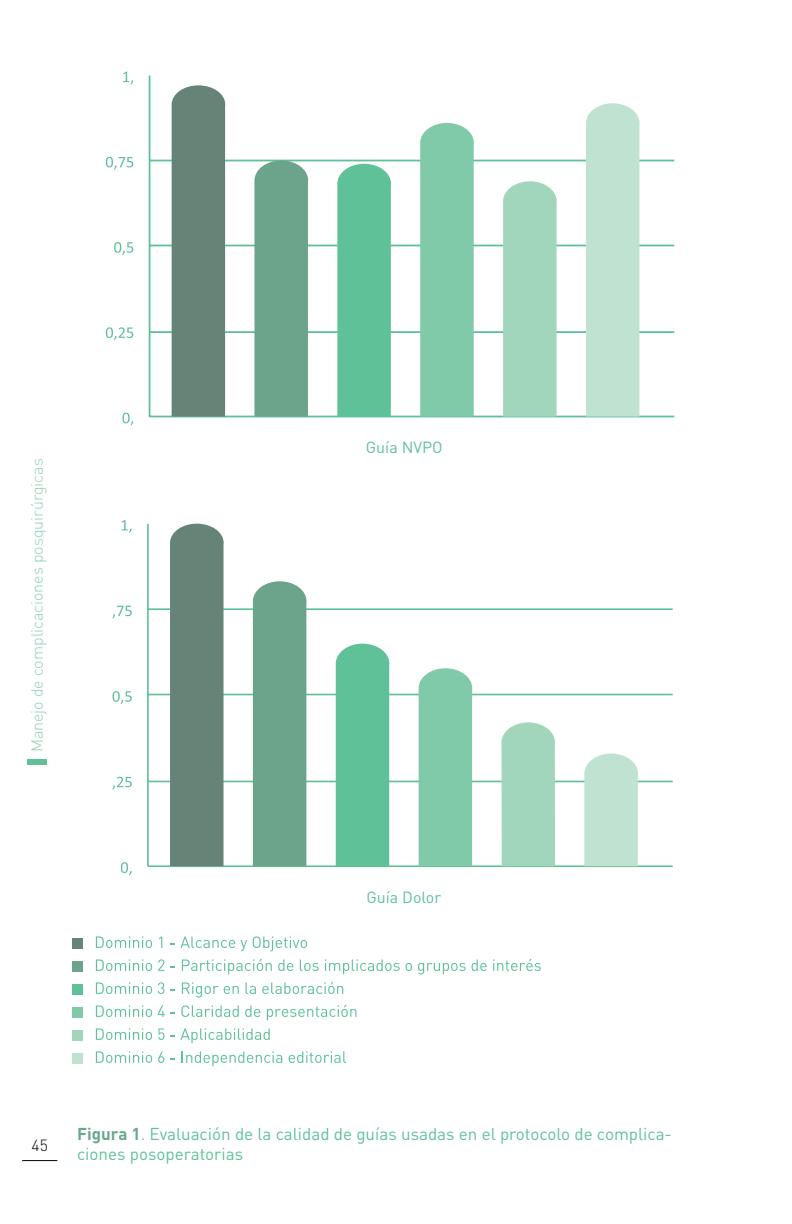
<style>
.page{position:relative;width:792px;height:1224px;background:#fff}
.page>*{position:absolute;margin:0;border:0;box-sizing:border-box;transform-origin:0 0}
.t1{font:17px/20.4px "DIN Pro";color:#5ec198}
.t2{font:300 16px "DIN Pro";color:#91d0b3}
.t3{font:16px "DIN Pro";color:#5ec198}
.t4{font:300 16px "DIN Pro";color:#000}
.s1{font-weight:700;color:#6aa88d}
.s2{color:#81cba9}
</style>
<div class="page">
<div style="left:27px;top:759px;width:20px;height:6px;background:#5ec198"></div>
<hr style="left:22px;top:1160px;width:35px;height:1px;background:#000">
<div style="left:72px;top:939px;width:11px;height:10px;background:#668378"></div>
<div style="left:72px;top:961px;width:11px;height:11px;background:#6ba38b"></div>
<div style="left:72px;top:984px;width:11px;height:11px;background:#5ec198"></div>
<div style="left:72px;top:1007px;width:11px;height:11px;background:#80caaa"></div>
<div style="left:72px;top:1030px;width:11px;height:11px;background:#a1d6bc"></div>
<div style="left:72px;top:1053px;width:11px;height:11px;background:#bfe2d1"></div>
<svg style="left:96px;top:937px;width:56px;height:11px"></svg>
<svg style="left:159px;top:937px;width:3px;height:11px"></svg>
<svg style="left:171px;top:937px;width:76px;height:14px"></svg>
<svg style="left:253px;top:936px;width:54px;height:15px"></svg>
<svg style="left:96px;top:959px;width:56px;height:12px"></svg>
<svg style="left:158px;top:959px;width:6px;height:12px"></svg>
<svg style="left:182px;top:959px;width:90px;height:15px"></svg>
<svg style="left:278px;top:960px;width:15px;height:11px"></svg>
<svg style="left:300px;top:960px;width:19px;height:11px"></svg>
<svg style="left:325px;top:959px;width:75px;height:15px"></svg>
<svg style="left:406px;top:963px;width:6px;height:8px"></svg>
<svg style="left:418px;top:963px;width:48px;height:12px"></svg>
<svg style="left:472px;top:960px;width:15px;height:11px"></svg>
<svg style="left:493px;top:959px;width:48px;height:12px"></svg>
<svg style="left:96px;top:982px;width:56px;height:12px"></svg>
<svg style="left:158px;top:982px;width:6px;height:12px"></svg>
<svg style="left:182px;top:982px;width:57px;height:15px"></svg>
<svg style="left:246px;top:982px;width:10px;height:12px"></svg>
<svg style="left:262px;top:982px;width:81px;height:12px"></svg>
<svg style="left:96px;top:1005px;width:56px;height:12px"></svg>
<svg style="left:158px;top:1005px;width:7px;height:12px"></svg>
<svg style="left:181px;top:1005px;width:58px;height:12px"></svg>
<svg style="left:245px;top:1005px;width:15px;height:12px"></svg>
<svg style="left:267px;top:1005px;width:89px;height:15px"></svg>
<svg style="left:96px;top:1028px;width:56px;height:12px"></svg>
<svg style="left:158px;top:1028px;width:6px;height:12px"></svg>
<svg style="left:171px;top:1028px;width:99px;height:15px"></svg>
<svg style="left:96px;top:1051px;width:56px;height:12px"></svg>
<svg style="left:158px;top:1051px;width:6px;height:12px"></svg>
<svg style="left:182px;top:1051px;width:100px;height:15px"></svg>
<svg style="left:289px;top:1051px;width:57px;height:12px"></svg>
<hr style="left:148px;top:865px;width:525px;height:2px;background:#5ec198">
<hr style="left:147px;top:524px;width:2px;height:342px;background:#5ec198">
<hr style="left:148px;top:781px;width:525px;height:1px;background:#5ec198">
<hr style="left:148px;top:694px;width:525px;height:1px;background:#5ec198">
<hr style="left:148px;top:608px;width:525px;height:2px;background:#5ec198">
<svg style="left:121px;top:862px;width:11px;height:13px"></svg>
<svg style="left:112px;top:777px;width:20px;height:13px"></svg>
<svg style="left:113px;top:691px;width:19px;height:13px"></svg>
<svg style="left:112px;top:606px;width:20px;height:12px"></svg>
<svg style="left:122px;top:520px;width:10px;height:13px"></svg>
<div style="left:170px;top:524px;width:54px;height:342px;background:#668378"></div>
<div style="left:253px;top:581px;width:54px;height:285px;background:#6ba38b"></div>
<div style="left:336px;top:644px;width:53px;height:221px;background:#5ec198"></div>
<div style="left:419px;top:668px;width:53px;height:198px;background:#80caaa"></div>
<div style="left:501px;top:722px;width:54px;height:144px;background:#a1d6bc"></div>
<div style="left:584px;top:754px;width:54px;height:112px;background:#bfe2d1"></div>
<hr style="left:150px;top:416px;width:524px;height:1px;background:#5ec198">
<hr style="left:149px;top:76px;width:1px;height:341px;background:#5ec198">
<hr style="left:150px;top:331px;width:524px;height:2px;background:#5ec198">
<hr style="left:150px;top:245px;width:524px;height:1px;background:#5ec198">
<hr style="left:150px;top:160px;width:524px;height:1px;background:#5ec198">
<svg style="left:122px;top:413px;width:11px;height:12px"></svg>
<svg style="left:106px;top:327px;width:27px;height:13px"></svg>
<svg style="left:114px;top:242px;width:19px;height:13px"></svg>
<svg style="left:106px;top:157px;width:27px;height:13px"></svg>
<svg style="left:123px;top:72px;width:10px;height:12px"></svg>
<div style="left:172px;top:85px;width:53px;height:332px;background:#668378"></div>
<svg style="left:254px;top:160px;width:54px;height:257px;background:#70a68f"></svg>
<div style="left:337px;top:164px;width:54px;height:252px;background:#5ec198"></div>
<svg style="left:420px;top:123px;width:54px;height:294px;background:#83cbac"></svg>
<div style="left:503px;top:181px;width:54px;height:236px;background:#a1d6bc"></div>
<div style="left:586px;top:103px;width:54px;height:314px;background:#bfe2d1"></div>
<p class="t2" style="left:26px;top:752px;width:295px;rotate:-90deg">Manejo de complicaciones posquirúrgicas</p>
<p class="t3" style="left:366px;top:437px;width:78px">Guía NVPO</p>
<p class="t3" style="left:366px;top:887px;width:76px">Guía Dolor</p>
<p class="t4" style="left:32px;top:1134px;width:18px">45</p>
<p class="t1" style="left:77px;top:1123px;width:596px"><span class="s1">Figura 1</span><span class="s2">.</span> Evaluación de la calidad de guías usadas en el protocolo de complica&shy;ciones posoperatorias</p>
</div>
